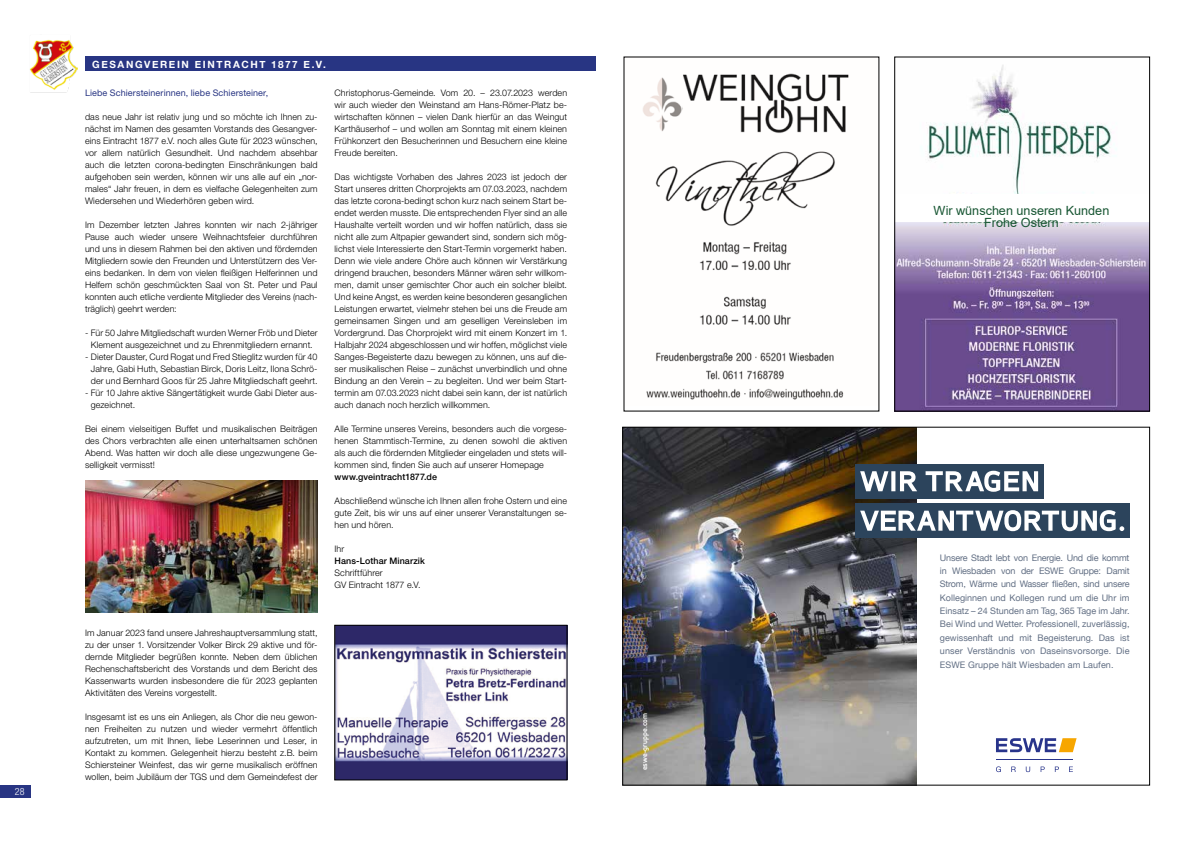
<style>
.page{position:relative;width:1191px;height:842px;background:#fff}
.page>*{position:absolute;margin:0;border:0;box-sizing:border-box;transform-origin:0 0}
.t1{font:12.7px "Arial";color:#185633}
.t2{font:12.6px "Arial";color:#185633}
.t3{font:700 10px "Helvetica Neue";letter-spacing:.16em;color:#fff}
.t4{font:300 condensed 10px "Helvetica Neue LT Std";color:#fff}
.t5{font:300 9px/12px "Helvetica Neue LT Std";letter-spacing:.01em;color:#000;text-align:justify}
.t6{font:9px/13.4px "Helvetica Neue";letter-spacing:.01em;color:#626f84;text-align:justify}
.t7{font:9px "Helvetica Neue LT Std";letter-spacing:.01em;color:#283583}
.t8{font:500 9px "Helvetica Neue LT Std";letter-spacing:.01em;color:#000}
.t9{font:700 7.2px "Accord Alt";letter-spacing:.01em;color:#fff}
</style>
<div class="page">
<div style="left:0;top:785px;width:30px;height:13px;background:#283583"></div>
<img style="left:29px;top:39px;width:48px;height:54px">
<div style="left:85px;top:56px;width:510px;height:15px;background:#283583"></div>
<img style="left:624px;top:429px;width:292px;height:354px">
<svg style="left:996px;top:738px;width:80px;height:14px"></svg>
<svg style="left:996px;top:766px;width:5px;height:6px"></svg>
<svg style="left:1011px;top:766px;width:4px;height:6px"></svg>
<svg style="left:1025px;top:766px;width:5px;height:6px"></svg>
<svg style="left:1040px;top:766px;width:4px;height:6px"></svg>
<svg style="left:1054px;top:766px;width:5px;height:6px"></svg>
<svg style="left:1069px;top:766px;width:3px;height:6px"></svg>
<hr style="left:996px;top:759px;width:76px;height:1px;background:#28348b">
<div style="left:855px;top:503px;width:274px;height:35px;background:#2c445c"></div>
<div style="left:855px;top:464px;width:188px;height:35px;background:#2c445c"></div>
<svg style="left:860px;top:510px;width:264px;height:21px"></svg>
<svg style="left:860px;top:471px;width:178px;height:21px"></svg>
<img style="left:643px;top:73px;width:206px;height:327px">
<svg style="left:896px;top:65px;width:251px;height:344px"></svg>
<div style="left:894px;top:194px;width:255px;height:28px;background:#fff"></div>
<img style="left:336px;top:627px;width:229px;height:151px">
<div style="left:334px;top:625px;width:233px;height:155px;border:1px solid #000"></div>
<img style="left:85px;top:480px;width:232px;height:132px">
<p class="t4" style="left:15px;top:786px;width:11px">28</p>
<p class="t3" style="left:92px;top:56px;width:235px">GESANGVEREIN EINTRACHT 1877 E.V.</p>
<p class="t7" style="left:85px;top:87px;width:185px">Liebe Schiersteinerinnen, liebe Schiersteiner,</p>
<p class="t5" style="left:85px;top:111px;width:234px">das neue Jahr ist relativ jung und so möchte ich Ihnen zu&shy;nächst im Namen des gesamten Vorstands des Gesangver&shy;eins Eintracht 1877 e.V. noch alles Gute für 2023 wünschen, vor allem natürlich Gesundheit. Und nachdem absehbar auch die letzten corona-bedingten Einschränkungen bald aufgehoben sein werden, können wir uns alle auf ein „nor&shy;males“ Jahr freuen, in dem es vielfache Gelegenheiten zum Wiedersehen und Wiederhören geben wird.</p>
<p class="t5" style="left:85px;top:219px;width:234px">Im Dezember letzten Jahres konnten wir nach 2-jähriger Pause auch wieder unsere Weihnachtsfeier durchführen und uns in diesem Rahmen bei den aktiven und fördernden Mitgliedern sowie den Freunden und Unterstützern des Ver&shy;eins bedanken. In dem von vielen fleißigen Helferinnen und Helfern schön geschmückten Saal von St. Peter und Paul konnten auch etliche verdiente Mitglieder des Vereins (nach&shy;träglich) geehrt werden:</p>
<p class="t5" style="left:85px;top:327px;width:234px;text-align:center">- Für 50 Jahre Mitgliedschaft wurden Werner Fröb und Dieter<br>Klement ausgezeichnet und zu Ehrenmitgliedern ernannt.</p>
<p class="t5" style="left:91px;top:351px;width:228px;text-indent:-6px">- Dieter Dauster, Curd Rogat und Fred Stieglitz wurden für 40<br>Jahre, Gabi Huth, Sebastian Birck, Doris Leitz, Ilona Schrö&shy;der und Bernhard Goos für 25 Jahre Mitgliedschaft geehrt.</p>
<p class="t5" style="left:91px;top:387px;width:228px;text-indent:-6px">- Für 10 Jahre aktive Sängertätigkeit wurde Gabi Dieter aus&shy;gezeichnet.</p>
<p class="t5" style="left:85px;top:423px;width:234px">Bei einem vielseitigen Buffet und musikalischen Beiträgen des Chors verbrachten alle einen unterhaltsamen schönen Abend. Was hatten wir doch alle diese ungezwungene Ge&shy;selligkeit vermisst!</p>
<p class="t5" style="left:334px;top:87px;width:234px">Christophorus-Gemeinde. Vom 20. – 23.07.2023 werden wir auch wieder den Weinstand am Hans-Römer-Platz be&shy;wirtschaften können – vielen Dank hierfür an das Weingut Karthäuserhof – und wollen am Sonntag mit einem kleinen Frühkonzert den Besucherinnen und Besuchern eine kleine Freude bereiten.</p>
<p class="t5" style="left:334px;top:171px;width:234px">Das wichtigste Vorhaben des Jahres 2023 ist jedoch der Start unseres dritten Chorprojekts am 07.03.2023, nachdem das letzte corona-bedingt schon kurz nach seinem Start be&shy;endet werden musste. Die entsprechenden Flyer sind an alle Haushalte verteilt worden und wir hoffen natürlich, dass sie nicht alle zum Altpapier gewandert sind, sondern sich mög&shy;lichst viele Interessierte den Start-Termin vorgemerkt haben.<br>Denn wie viele andere Chöre auch können wir Verstärkung dringend brauchen, besonders Männer wären sehr willkom&shy;men, damit unser gemischter Chor auch ein solcher bleibt.<br>Und keine Angst, es werden keine besonderen gesanglichen Leistungen erwartet, vielmehr stehen bei uns die Freude am gemeinsamen Singen und am geselligen Vereinsleben im Vordergrund. Das Chorprojekt wird mit einem Konzert im 1.<br>Halbjahr 2024 abgeschlossen und wir hoffen, möglichst viele Sanges-Begeisterte dazu bewegen zu können, uns auf die&shy;ser musikalischen Reise – zunächst unverbindlich und ohne Bindung an den Verein – zu begleiten. Und wer beim Start&shy;termin am 07.03.2023 nicht dabei sein kann, der ist natürlich auch danach noch herzlich willkommen.</p>
<p class="t5" style="left:334px;top:423px;width:234px">Alle Termine unseres Vereins, besonders auch die vorgese&shy;henen Stammtisch-Termine, zu denen sowohl die aktiven als auch die fördernden Mitglieder eingeladen und stets will&shy;kommen sind, finden Sie auch auf unserer Homepage</p>
<p class="t8" style="left:334px;top:471px;width:104px">www.gveintracht1877.de</p>
<p class="t5" style="left:334px;top:495px;width:234px">Abschließend wünsche ich Ihnen allen frohe Ostern und eine gute Zeit, bis wir uns auf einer unserer Veranstaltungen se&shy;hen und hören.</p>
<p class="t5" style="left:334px;top:543px;width:11px">Ihr</p>
<p class="t8" style="left:334px;top:555px;width:92px">Hans-Lothar Minarzik</p>
<p class="t5" style="left:334px;top:567px;width:87px">Schriftführer<br>GV Eintracht 1877 e.V.</p>
<p class="t5" style="left:85px;top:627px;width:234px">Im Januar 2023 fand unsere Jahreshauptversammlung statt, zu der unser 1. Vorsitzender Volker Birck 29 aktive und för&shy;dernde Mitglieder begrüßen konnte. Neben dem üblichen Rechenschaftsbericht des Vorstands und dem Bericht des Kassenwarts wurden insbesondere die für 2023 geplanten Aktivitäten des Vereins vorgestellt.</p>
<p class="t5" style="left:85px;top:711px;width:234px">Insgesamt ist es uns ein Anliegen, als Chor die neu gewon&shy;nen Freiheiten zu nutzen und wieder vermehrt öffentlich aufzutreten, um mit Ihnen, liebe Leserinnen und Leser, in Kontakt zu kommen. Gelegenheit hierzu besteht z.B. beim Schiersteiner Weinfest, das wir gerne musikalisch eröffnen wollen, beim Jubiläum der TGS und dem Gemeindefest der</p>
<p class="t9" style="left:640px;top:770px;width:59px;rotate:-90deg">eswe-gruppe.com</p>
<h1 class="t1" style="left:933px;top:202px;width:177px">Wir wünschen unseren Kunden</h1>
<h2 class="t2" style="left:984px;top:214px;width:76px">Frohe Ostern</h2>
<p class="t6" style="left:940px;top:551px;width:191px">Unsere Stadt lebt von Energie. Und die kommt in Wiesbaden von der ESWE Gruppe: Damit Strom, Wärme und Wasser fließen, sind unsere Kolleginnen und Kollegen rund um die Uhr im Einsatz – 24 Stunden am Tag, 365 Tage im Jahr.<br>Bei Wind und Wetter. Professionell, zuverlässig, gewissenhaft und mit Begeisterung. Das ist unser Verständnis von Daseinsvorsorge. Die ESWE Gruppe hält Wiesbaden am Laufen.</p>
</div>
